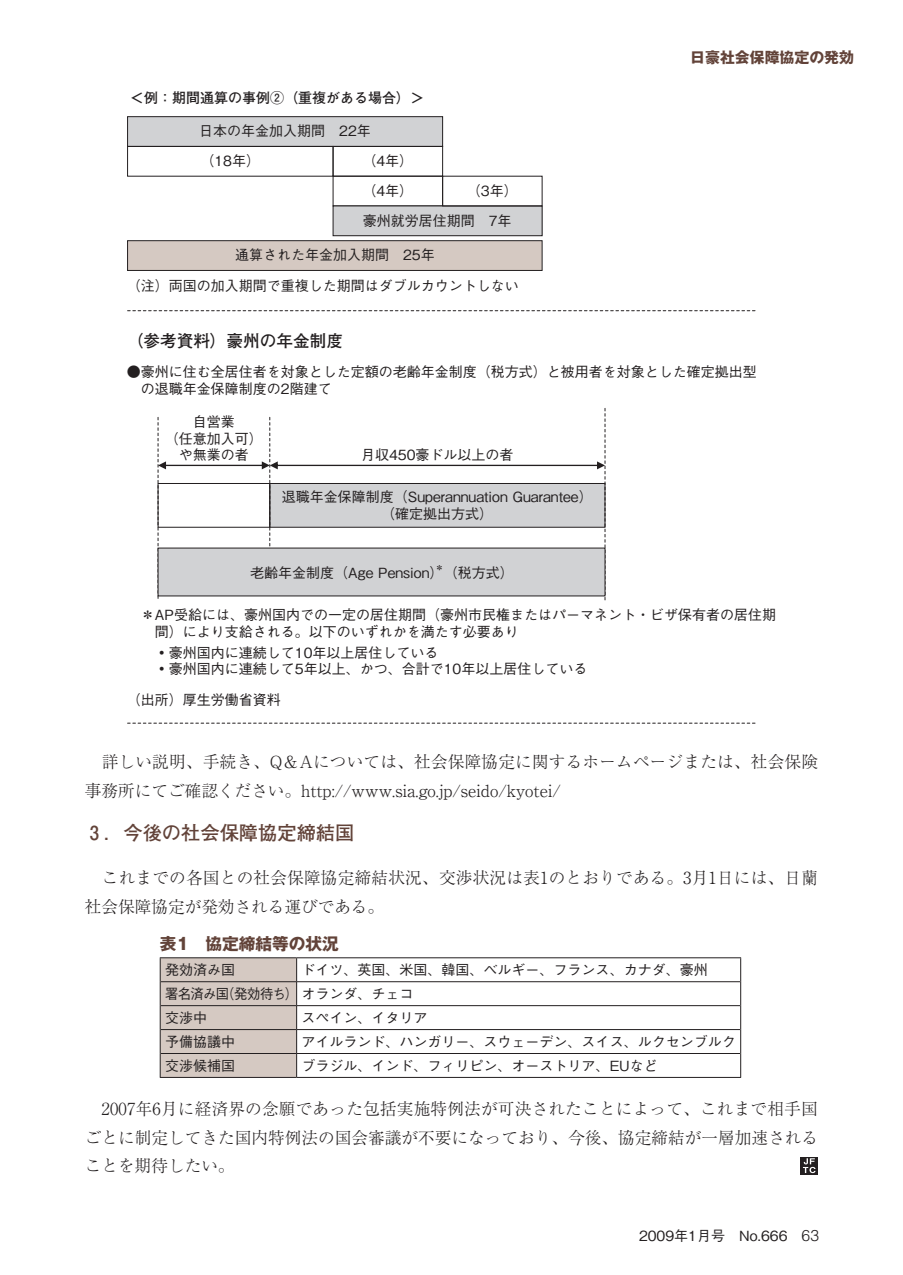
<style>
.page{position:relative;width:903px;height:1275px;background:#fff}
.page>*{position:absolute;margin:0;border:0;box-sizing:border-box;transform-origin:0 0}
.貿易投資-タイトル大{font:700 19.25px "Futo Go B101 Pr 5";color:#624339}
.貿易投資-本文{font:300 16.62px/28.9px "Ryumin Pr 5";color:#231f20}
.t1{font:700 16.62px "Futo Go B101 Pr 5";color:#231f20}
._000-本文{font:700 16.62px "Gothic MB101 Pr 5";color:#624339}
.貿易投資-本文-2{font:700 14.88px "Gothic MB101 Pr 5";color:#624339}
.寄稿ヨコ-表組{font:500 14px/16.6px "Gothic BBB Pr 5";color:#231f20}
.t2{font:700 14px "Futo Go B101 Pr 5";color:#231f20}
.寄稿ヨコ-表組-2{font:500 14px "Gothic BBB Pr 5";letter-spacing:-.025em;color:#231f20;scale:.95 1}
.t3{font:500 8.75px "Gothic BBB Pr 5";color:#231f20}
.s1{font-family:"Helvetica";font-weight:300;font-size:15.75px}
</style>
<div class="page">
<div style="left:800px;top:1157px;width:18px;height:17px;background:#231f20"></div>
<svg style="left:803px;top:1158px;width:12px;height:15px"></svg>
<hr style="left:297px;top:981px;width:443px;height:1px;background:#231f20">
<hr style="left:297px;top:1005px;width:443px;height:1px;background:#231f20">
<hr style="left:297px;top:1029px;width:443px;height:1px;background:#231f20">
<hr style="left:297px;top:1053px;width:443px;height:1px;background:#231f20">
<hr style="left:160px;top:957px;width:137px;height:1px;background:#231f20">
<hr style="left:297px;top:957px;width:444px;height:1px;background:#231f20">
<svg style="left:160px;top:958px;width:137px;height:119px;background:#ccc0ba"></svg>
<svg style="left:740px;top:958px;width:1px;height:119px"></svg>
<hr style="left:160px;top:1077px;width:137px;height:1px;background:#231f20">
<hr style="left:297px;top:1077px;width:444px;height:1px;background:#231f20">
<div style="left:128px;top:117px;width:315px;height:29px;background:#d1d2d4"></div>
<div style="left:127px;top:116px;width:316px;height:31px;border:1px solid #231f20"></div>
<div style="left:128px;top:241px;width:414px;height:29px;background:#d5c9c2"></div>
<div style="left:127px;top:240px;width:415px;height:31px;border:1px solid #231f20"></div>
<div style="left:127px;top:146px;width:206px;height:30px;border:1px solid #231f20"></div>
<div style="left:333px;top:146px;width:110px;height:30px;border:1px solid #231f20"></div>
<div style="left:333px;top:176px;width:110px;height:30px;border:1px solid #231f20"></div>
<div style="left:333px;top:206px;width:209px;height:30px;background:#d1d2d4"></div>
<div style="left:333px;top:206px;width:209px;height:30px;border:1px solid #231f20"></div>
<div style="left:442px;top:176px;width:100px;height:30px;border:1px solid #231f20"></div>
<svg style="left:128px;top:310px;width:628px;height:1px"></svg>
<svg style="left:128px;top:723px;width:628px;height:1px"></svg>
<svg style="left:158px;top:408px;width:448px;height:192px"></svg>
<p class="t2" style="left:130px;top:86px;width:295px">＜例：期間通算の事例②（重複がある場合）＞</p>
<p class="寄稿ヨコ-表組" style="left:199px;top:121px;width:173px">日本の年金加入期間　22年</p>
<p class="寄稿ヨコ-表組" style="left:200px;top:151px;width:61px">（18年）</p>
<p class="寄稿ヨコ-表組" style="left:362px;top:144px;width:52px;line-height:29.8px">（4年）（4年）</p>
<p class="寄稿ヨコ-表組" style="left:467px;top:181px;width:52px">（3年）</p>
<p class="寄稿ヨコ-表組" style="left:363px;top:211px;width:150px">豪州就労居住期間　7年</p>
<p class="寄稿ヨコ-表組" style="left:235px;top:245px;width:201px">通算された年金加入期間　25年</p>
<p class="寄稿ヨコ-表組" style="left:127px;top:276px;width:393px">（注）両国の加入期間で重複した期間はダブルカウントしない</p>
<p class="貿易投資-本文-2" style="left:690px;top:45px;width:165px">日豪社会保障協定の発効</p>
<p class="t1" style="left:127px;top:328px;width:218px">（参考資料）豪州の年金制度</p>
<p class="寄稿ヨコ-表組" style="left:127px;top:362px;width:631px">●豪州に住む全居住者を対象とした定額の老齢年金制度（税方式）と被用者を対象とした確定拠出型　の退職年金保障制度の2階建て</p>
<p class="寄稿ヨコ-表組" style="left:165px;top:412px;width:99px;text-align:center">自営業<br>（任意加入可）や無業の者</p>
<p class="寄稿ヨコ-表組" style="left:361px;top:445px;width:154px">月収450豪ドル以上の者</p>
<p class="寄稿ヨコ-表組" style="left:282px;top:487px;width:312px;text-align:center">退職年金保障制度（Superannuation Guarantee）（確定拠出方式）</p>
<p class="t3" style="left:435px;top:560px;width:10px">＊</p>
<p class="寄稿ヨコ-表組" style="left:250px;top:563px;width:265px">老齢年金制度（Age Pension）（税方式）</p>
<p class="寄稿ヨコ-表組" style="left:141px;top:605px;width:637px">＊AP受給には、豪州国内での一定の居住期間（豪州市民権またはパーマネント・ビザ保有者の居住期　間）により支給される。以下のいずれかを満たす必要あり</p>
<p class="寄稿ヨコ-表組" style="left:155px;top:643px;width:285px">•豪州国内に連続して10年以上居住している</p>
<p class="寄稿ヨコ-表組" style="left:155px;top:660px;width:434px">•豪州国内に連続して5年以上、かつ、合計で10年以上居住している</p>
<p class="寄稿ヨコ-表組" style="left:127px;top:690px;width:155px">（出所）厚生労働省資料</p>
<p class="貿易投資-本文" style="left:85px;top:746px;width:734px">　詳しい説明、手続き、Q＆Aについては、社会保障協定に関するホームページまたは、社会保険事務所にてご確認ください。http://www.sia.go.jp/seido/kyotei/</p>
<p class="貿易投資-タイトル大" style="left:85px;top:818px;width:271px">₃．今後の社会保障協定締結国</p>
<p class="貿易投資-本文" style="left:85px;top:862px;width:734px">　これまでの各国との社会保障協定締結状況、交渉状況は表1のとおりである。3月1日には、日蘭社会保障協定が発効される運びである。</p>
<p class="_000-本文" style="left:160px;top:929px;width:180px">表1　協定締結等の状況</p>
<p class="寄稿ヨコ-表組" style="left:165px;top:960px;width:72px">発効済み国</p>
<p class="寄稿ヨコ-表組" style="left:302px;top:960px;width:408px">ドイツ、英国、米国、韓国、ベルギー、フランス、カナダ、豪州</p>
<p class="寄稿ヨコ-表組-2" style="left:165px;top:982px;width:263px">署名済み国（発効待ち）オランダ、チェコ</p>
<p class="寄稿ヨコ-表組" style="left:165px;top:1008px;width:43px">交渉中</p>
<p class="寄稿ヨコ-表組" style="left:302px;top:1008px;width:127px">スペイン、イタリア</p>
<p class="寄稿ヨコ-表組" style="left:165px;top:1032px;width:72px">予備協議中</p>
<p class="寄稿ヨコ-表組" style="left:302px;top:1032px;width:436px">アイルランド、ハンガリー、スウェーデン、スイス、ルクセンブルク</p>
<p class="寄稿ヨコ-表組" style="left:165px;top:1056px;width:72px">交渉候補国</p>
<p class="寄稿ヨコ-表組" style="left:302px;top:1056px;width:358px">ブラジル、インド、フィリピン、オーストリア、EUなど</p>
<p class="貿易投資-本文" style="left:85px;top:1093px;width:734px;text-align:justify">　2007年6月に経済界の念願であった包括実施特例法が可決されたことによって、これまで相手国ごとに制定してきた国内特例法の国会審議が不要になっており、今後、協定締結が一層加速されることを期待したい。</p>
<p class="寄稿ヨコ-表組" style="left:639px;top:1226px;width:182px">2009年1月号　No.666　<span class="s1">63</span></p>
</div>
